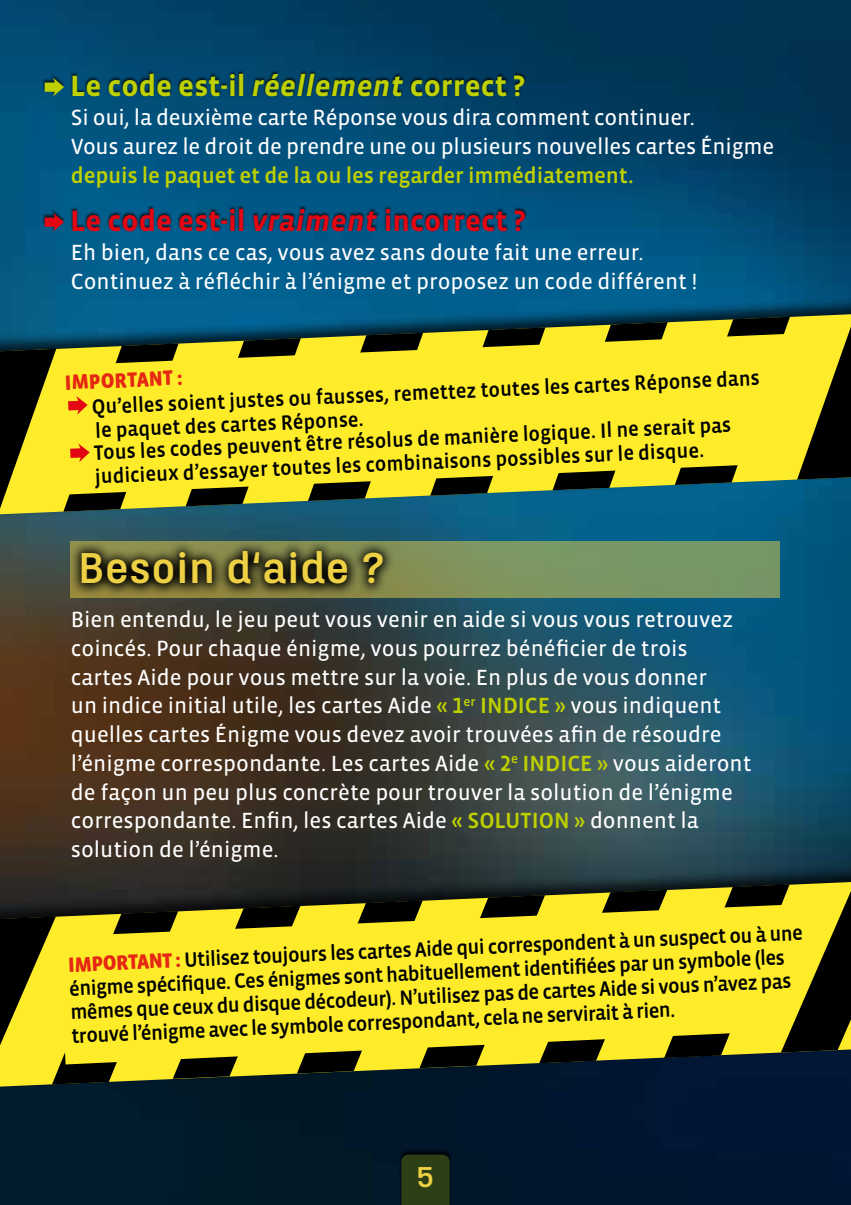
<style>
.page{position:relative;width:851px;height:1205px;background:#fff}
.page>*{position:absolute;margin:0;border:0;box-sizing:border-box;transform-origin:0 0}
.t1{font:700 45px "Marianina X Wd FY";color:#edd044}
.t2{font:700 30px "Vista Sans OT";color:#bed000}
.t3{font:700 30px "Vista Sans OT";color:#e30613}
.t4{font:700 30px "Marianina X Wd FY";color:#edd044}
.t5{font:22.5px/28.8px "Vista Sans OT";color:#fff}
.t6{font:500 22.5px "Vista Sans OT";letter-spacing:-.01em;color:#bed000}
.t7{font:500 21.25px/24px "Vista Sans OT";color:#000;scale:.95 1}
.t8{font:900 21.25px "Vista Sans OT";color:#e52713;scale:.95 1}
.s1{font-style:italic}
.s2{font-weight:500;color:#bed000}
.s3{font-weight:900;color:#e52713}
</style>
<div class="page">
<img style="left:1px;top:0;width:849px;height:1205px">
<div style="left:0;top:861px;width:850px;height:232px;background:#000;opacity:.75"></div>
<svg style="left:1px;top:884px;width:849px;height:200px;background:#4a4b1e"></svg>
<svg style="left:60px;top:903px;width:766px;height:161px;background:#dece25"></svg>
<div style="left:0;top:293px;width:850px;height:226px;background:#000;opacity:.75"></div>
<svg style="left:1px;top:314px;width:849px;height:200px;background:#146079"></svg>
<svg style="left:1px;top:349px;width:55px;height:160px;background:#817815"></svg>
<svg style="left:186px;top:495px;width:115px;height:11px"></svg>
<svg style="left:308px;top:495px;width:115px;height:6px"></svg>
<svg style="left:430px;top:327px;width:115px;height:169px"></svg>
<svg style="left:552px;top:322px;width:115px;height:11px"></svg>
<svg style="left:674px;top:317px;width:115px;height:16px;background:#656218"></svg>
<svg style="left:797px;top:326px;width:53px;height:154px;background:#7b7315"></svg>
<svg style="left:57px;top:333px;width:743px;height:162px;background:#dfd32a"></svg>
<svg style="left:63px;top:343px;width:115px;height:169px;background:#dcca26"></svg>
<img style="left:0;top:0;width:1px;height:1205px">
<div style="left:399px;top:1149px;width:53px;height:56px;background:#000;opacity:.75"></div>
<div style="left:401px;top:1154px;width:48px;height:51px;background:#2d4015"></div>
<svg style="left:395px;top:541px;width:385px;height:56px;background:#7b9561"></svg>
<div style="left:42px;top:70px;width:484px;height:27px;background:#000;opacity:.75"></div>
<svg style="left:45px;top:78px;width:19px;height:18px"></svg>
<div style="left:42px;top:205px;width:485px;height:27px;background:#000;opacity:.75"></div>
<svg style="left:45px;top:213px;width:19px;height:18px"></svg>
<svg style="left:69px;top:539px;width:326px;height:58px;background:#50522d"></svg>
<h2 class="t2" style="left:70px;top:71px;width:456px">Le code est-il <span class="s1">réellement</span> correct ?</h2>
<p class="t5" style="left:71px;top:104px;width:704px">Si oui, la deuxième carte Réponse vous dira comment continuer.<br>Vous aurez le droit de prendre une ou plusieurs nouvelles cartes Énigme</p>
<p class="t6" style="left:71px;top:164px;width:564px">depuis le paquet et de la ou les regarder immédiatement.</p>
<h2 class="t3" style="left:70px;top:206px;width:457px">Le code est-il <span class="s1">vraiment</span> incorrect ?</h2>
<p class="t5" style="left:71px;top:239px;width:627px">Eh bien, dans ce cas, vous avez sans doute fait une erreur.<br>Continuez à réfléchir à l’énigme et proposez un code différent !</p>
<p class="t7" style="left:91px;top:392px;width:705px;line-height:25.2px;rotate:-2deg">Qu’elles soient justes ou fausses, remettez toutes les cartes Réponse dans le paquet des cartes Réponse.</p>
<p class="t8" style="left:64px;top:371px;width:125px;rotate:-2deg">IMPORTANT :</p>
<p class="t7" style="left:93px;top:438px;width:672px;rotate:-2deg">Tous les codes peuvent être résolus de manière logique. Il ne serait pas judicieux d’essayer toutes les combinaisons possibles sur le disque.</p>
<h1 class="t1" style="left:78px;top:544px;width:309px">Besoin d‘aide ?</h1>
<p class="t5" style="left:71px;top:605px;width:682px">Bien entendu, le jeu peut vous venir en aide si vous vous retrouvez coincés. Pour chaque énigme, vous pourrez bénéficier de trois cartes Aide pour vous mettre sur la voie. En plus de vous donner<br>un indice initial utile, les cartes Aide <span class="s2">« 1</span><sup>er</sup> <span class="s2">INDICE »</span> vous indiquent quelles cartes Énigme vous devez avoir trouvées afin de résoudre l’énigme correspondante. Les cartes Aide <span class="s2">« 2</span><sup>e</sup> <span class="s2">INDICE »</span> vous aideront de façon un peu plus concrète pour trouver la solution de l’énigme correspondante. Enfin, les cartes Aide <span class="s2">« SOLUTION »</span> donnent la solution de l’énigme.</p>
<p class="t7" style="left:68px;top:949px;width:775px;rotate:-2deg"><span class="s3">IMPORTANT :</span> Utilisez toujours les cartes Aide qui correspondent à un suspect ou à une énigme spécifi que. Ces énigmes sont habituellement identifi ées par un symbole (les mêmes que ceux du disque décodeur). N’utilisez pas de cartes Aide si vous n’avez pas trouvé l’énigme avec le symbole correspondant, cela ne servirait à rien.</p>
<h2 class="t4" style="left:416px;top:1161px;width:19px">5</h2>
</div>
